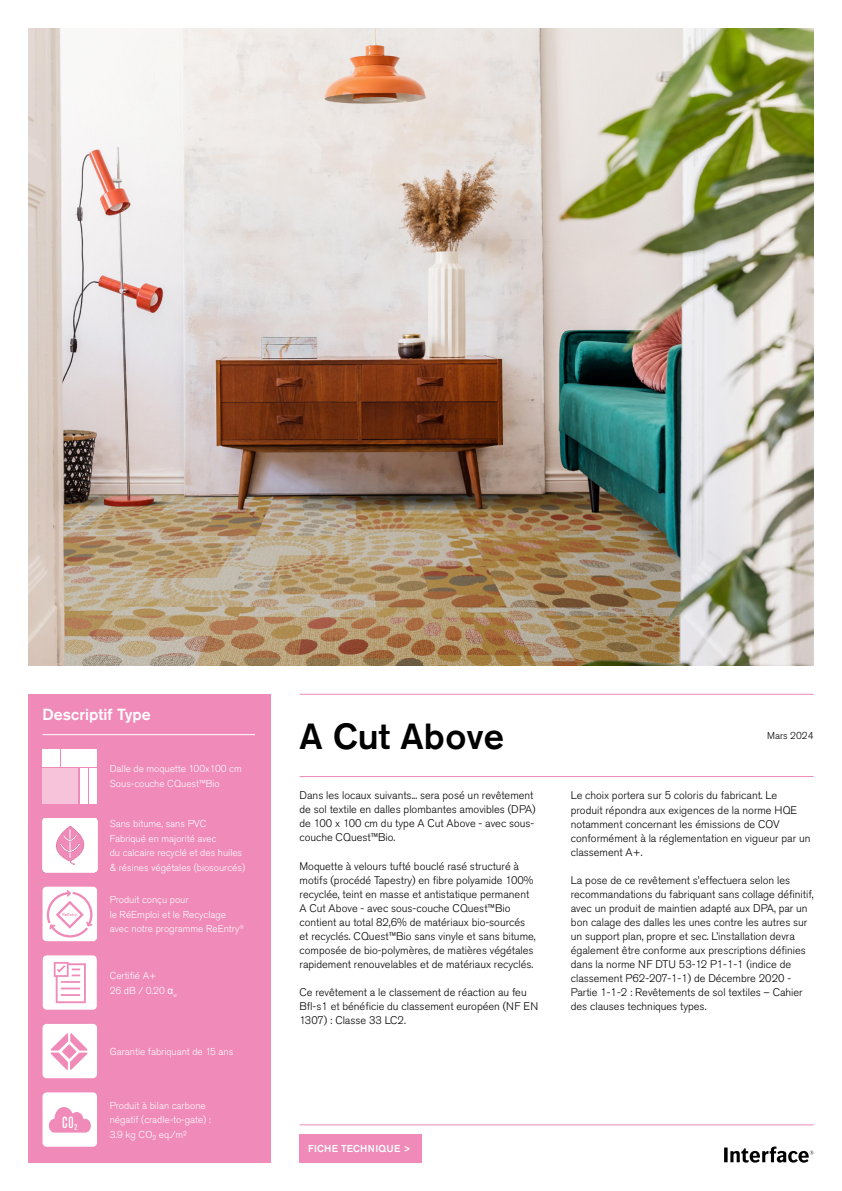
<style>
.page{position:relative;width:842px;height:1191px;background:#fff}
.page>*{position:absolute;margin:0;border:0;box-sizing:border-box;transform-origin:0 0}
.t1{font:500 36px "Akzidenz Grotesk Pro";color:#000}
.t2{font:500 16px "Akzidenz Grotesk Pro";color:#fff}
.t3{font:500 condensed 16px "Akzidenz Grotesk Pro";color:#fff;scale:.91 1}
.t4{font:300 11px/14px "Akzidenz Grotesk Pro";color:#000}
.t5{font:300 10px/14.4px "Akzidenz Grotesk Pro";color:#fff}
.t6{font:500 10px "Akzidenz Grotesk Pro";letter-spacing:.01em;color:#fff}
.t7{font:300 10px "Akzidenz Grotesk Pro";color:#000}
.s1{font-family:"Arial";font-weight:400}
</style>
<div class="page">
<img style="left:28px;top:28px;width:786px;height:637px">
<div style="left:28px;top:694px;width:243px;height:468px;background:#ef8ab9"></div>
<hr style="left:43px;top:734px;width:212px;height:1px;background:#fff">
<svg style="left:43px;top:1024px;width:54px;height:54px"></svg>
<div style="left:43px;top:768px;width:35px;height:36px;background:#f6c3da"></div>
<div style="left:62px;top:749px;width:35px;height:17px;background:#fff"></div>
<div style="left:43px;top:749px;width:17px;height:17px;background:#fff"></div>
<div style="left:89px;top:768px;width:8px;height:36px;background:#fff"></div>
<div style="left:80px;top:768px;width:7px;height:36px;background:#fff"></div>
<hr style="left:300px;top:694px;width:514px;height:1px;background:#ef8ab9">
<hr style="left:300px;top:776px;width:514px;height:1px;background:#ef8ab9">
<hr style="left:300px;top:1124px;width:514px;height:1px;background:#ef8ab9">
<svg style="left:724px;top:1146px;width:90px;height:16px"></svg>
<div style="left:300px;top:1134px;width:122px;height:28px;background:#ef8ab9"></div>
<svg style="left:43px;top:955px;width:54px;height:54px;background:#fcebf3"></svg>
<svg style="left:43px;top:1092px;width:54px;height:54px"></svg>
<svg style="left:43px;top:886px;width:54px;height:55px;background:#fbe9f1"></svg>
<img style="left:43px;top:818px;width:54px;height:54px">
<h2 class="t2" style="left:43px;top:704px;width:110px">Descriptif Type</h2>
<p class="t5" style="left:110px;top:761px;width:134px">Dalle de moquette 100x100 cm<br>Sous-couche CQuest™Bio</p>
<p class="t5" style="left:110px;top:816px;width:137px">Sans bitume, sans PVC<br>Fabriqué en majorité avec<br>du calcaire recyclé et des huiles &amp; résines végétales (biosourcés)</p>
<p class="t5" style="left:110px;top:892px;width:136px">Produit conçu pour<br>le RéEmploi et le Recyclage avec notre programme ReEntry<sup>®</sup></p>
<p class="t5" style="left:110px;top:968px;width:69px">Certifié A+<br>26 dB / 0.20 <span class="s1">α</span><sub>w</sub></p>
<h2 class="t3" style="left:62px;top:1111px;width:18px">C0<sub>2</sub></h2>
<p class="t5" style="left:110px;top:1044px;width:125px">Garantie fabriquant de 15 ans</p>
<p class="t5" style="left:110px;top:1098px;width:103px">Produit à bilan carbone négatif (cradle-to-gate) :<br>3.9 kg CO₂ eq./m²</p>
<h1 class="t1" style="left:300px;top:713px;width:206px">A Cut Above</h1>
<p class="t4" style="left:300px;top:788px;width:237px">Dans les locaux suivants... sera posé un revêtement de sol textile en dalles plombantes amovibles (DPA) de 100 x 100 cm du type A Cut Above - avec sous&shy;couche CQuest™Bio.</p>
<p class="t4" style="left:300px;top:858px;width:238px">Moquette à velours tufté bouclé rasé structuré à motifs (procédé Tapestry) en fibre polyamide 100% recyclée, teint en masse et antistatique permanent A Cut Above - avec sous-couche CQuest™Bio contient au total 82,6% de matériaux bio-sourcés et recyclés. CQuest™Bio sans vinyle et sans bitume, composée de bio-polymères, de matières végétales rapidement renouvelables et de matériaux recyclés.</p>
<p class="t4" style="left:300px;top:984px;width:240px">Ce revêtement a le classement de réaction au feu<br>Bfl-s1 et bénéficie du classement européen (NF EN<br>1307) : Classe 33 LC2.</p>
<p class="t7" style="left:767px;top:728px;width:48px">Mars 2024</p>
<p class="t4" style="left:571px;top:788px;width:241px">Le choix portera sur 5 coloris du fabricant. Le produit répondra aux exigences de la norme HQE notamment concernant les émissions de COV conformément à la réglementation en vigueur par un classement A+.</p>
<p class="t4" style="left:571px;top:872px;width:244px">La pose de ce revêtement s’effectuera selon les recommandations du fabriquant sans collage définitif, avec un produit de maintien adapté aux DPA, par un bon calage des dalles les unes contre les autres sur un support plan, propre et sec. L’installation devra également être conforme aux prescriptions définies dans la norme NF DTU 53-12 P1-1-1 (indice de classement P62-207-1-1) de Décembre 2020 - Partie 1-1-2 : Revêtements de sol textiles – Cahier des clauses techniques types.</p>
<p class="t6" style="left:308px;top:1142px;width:104px">FICHE TECHNIQUE &gt;</p>
</div>
